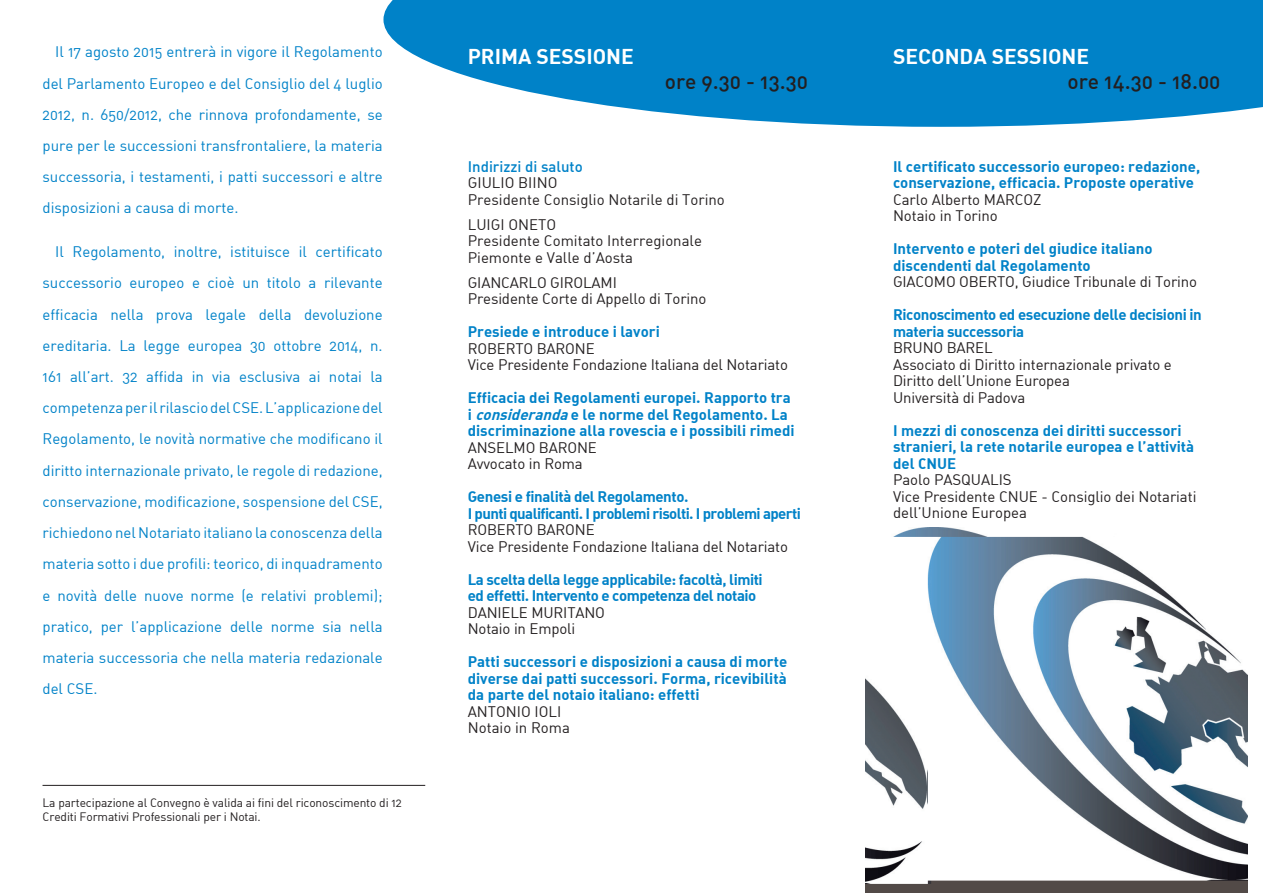
<style>
.page{position:relative;width:1263px;height:893px;background:#fff}
.page>*{position:absolute;margin:0;border:0;box-sizing:border-box;transform-origin:0 0}
.t1{font:21px "DIN Bold";color:#fff}
.t2{font:21px "DIN Medium Alternate";color:#231f20}
.t3{font:15px/31.2px "DIN Regular Alternate";color:#0082c8;text-align:justify}
.t4{font:15px/16.5px "DIN Regular Alternate";letter-spacing:-.01em;color:#231f20}
.t5{font:15px/16.5px "DIN Bold Alternate";color:#0082c8}
.t6{font:15px/16.5px "DIN Bold Alternate";letter-spacing:-.03em;color:#0082c8}
.t7{font:15px/16.5px "DIN Bold Alternate";letter-spacing:-.04em;color:#0082c8}
.t8{font:15px/16.5px "DIN Bold Alternate";letter-spacing:-.025em;color:#0082c8}
.t9{font:15px "DIN Medium Alternate";color:#0082c8}
.t10{font:12px/14.4px "DIN Regular Alternate";letter-spacing:-.01em;color:#231f20}
.s1{font-style:italic}
</style>
<div class="page">
<svg style="left:383px;top:0;width:880px;height:127px;background:#2292cf"></svg>
<hr style="left:43px;top:785px;width:382px;height:1px;background:#231f20">
<img style="left:865px;top:527px;width:383px;height:366px">
<p class="t3" style="left:43px;top:36px;width:342px;text-indent:13px">Il 17 agosto 2015 entrerà in vigore il Regolamento del Parlamento Europeo e del Consiglio del 4 luglio 2012, n. 650/2012, che rinnova profondamente, se pure per le successioni transfrontaliere, la materia successoria, i testamenti, i patti successori e altre disposizioni a causa di morte.</p>
<p class="t3" style="left:43px;top:236px;width:342px;text-indent:13px">Il Regolamento, inoltre, istituisce il certificato successorio europeo e cioè un titolo a rilevante efficacia nella prova legale della devoluzione ereditaria. La legge europea 30 ottobre 2014, n.<br>161 all’art. 32 affida in via esclusiva ai notai la competenza per il rilascio del CSE. L’applicazione del Regolamento, le novità normative che modificano il diritto internazionale privato, le regole di redazione, conservazione, modificazione, sospensione del CSE, richiedono nel Notariato italiano la conoscenza della materia sotto i due profili: teorico, di inquadramento e novità delle nuove norme (e relativi problemi); pratico, per l’applicazione delle norme sia nella materia successoria che nella materia redazionale del CSE.</p>
<p class="t10" style="left:43px;top:795px;width:361px">La partecipazione al Convegno è valida ai fini del riconoscimento di 12<br>Crediti Formativi Professionali per i Notai.</p>
<h1 class="t1" style="left:468px;top:43px;width:82px">PRIMA SESS</h1>
<h1 class="t1" style="left:586px;top:43px;width:46px">IONE</h1>
<h1 class="t2" style="left:665px;top:68px;width:145px">ore 9.30 - 13.30</h1>
<p class="t9" style="left:468px;top:157px;width:117px">Indirizzi di saluto</p>
<p class="t4" style="left:468px;top:174px;width:259px">GIULIO BIINO<br>Presidente Consiglio Notarile di Torino</p>
<p class="t4" style="left:468px;top:216px;width:16px">Luigi</p>
<p class="t4" style="left:468px;top:216px;width:236px;text-indent:41px">ONETO<br>Presidente Comitato Interregionale<br>Piemonte e Valle d’Aosta</p>
<p class="t4" style="left:468px;top:274px;width:240px">GIANCARLO GIROLAMI<br>Presidente Corte di Appello di Torino</p>
<p class="t5" style="left:468px;top:323px;width:193px">Presiede e introduce i lavori</p>
<p class="t4" style="left:468px;top:340px;width:20px">Roberto</p>
<p class="t4" style="left:468px;top:340px;width:322px;text-indent:69px">BARONE<br>Vice Presidente Fondazione Italiana del Notariato</p>
<p class="t5" style="left:468px;top:389px;width:328px">Efficacia dei Regolamenti europei. Rapporto tra i <span class="s1">consideranda</span>e le norme del Regolamento. La discriminazione alla rovescia e i possibili rimedi</p>
<p class="t4" style="left:468px;top:439px;width:20px">Anselmo</p>
<p class="t4" style="left:468px;top:439px;width:131px;text-indent:71px">BARONE<br>Avvocato in Roma</p>
<p class="t7" style="left:468px;top:488px;width:335px">Genesi e finalità del Regolamento.<br>I punti qualificanti. I problemi risolti. I problemi aperti</p>
<p class="t4" style="left:468px;top:521px;width:20px">Roberto</p>
<p class="t4" style="left:468px;top:521px;width:322px;text-indent:69px">BARONE<br>Vice Presidente Fondazione Italiana del Notariato</p>
<p class="t6" style="left:468px;top:570px;width:296px">La scelta della legge applicabile: facoltà, limiti ed effetti. I ntervento e competenza del notaio</p>
<p class="t4" style="left:468px;top:604px;width:20px">Daniele</p>
<p class="t4" style="left:468px;top:604px;width:139px;text-indent:64px">MURITANO<br>Notaio in Empoli</p>
<p class="t5" style="left:468px;top:653px;width:321px;text-align:justify">Patti successori e disposizioni a causa di morte diverse dai patti successori. Forma, ricevibilità da parte del notaio italiano: effetti</p>
<p class="t4" style="left:468px;top:703px;width:19px">Antonio</p>
<p class="t4" style="left:468px;top:703px;width:104px;text-indent:67px">IOLI<br>Notaio in Roma</p>
<h1 class="t1" style="left:893px;top:43px;width:112px">SECON DA SESS</h1>
<h1 class="t1" style="left:1042px;top:43px;width:46px">IONE</h1>
<h1 class="t2" style="left:1067px;top:68px;width:155px">ore 14.30 - 18.00</h1>
<p class="t5" style="left:893px;top:157px;width:309px">I l certificato successorio europeo: redazione, conservazione, efficacia. Proposte operative</p>
<p class="t4" style="left:893px;top:191px;width:150px">Carlo Alberto MARCOZ<br>Notaio in Torino</p>
<p class="t5" style="left:893px;top:240px;width:261px">I ntervento e poteri del giudice italiano discendenti dal Regolamento</p>
<p class="t4" style="left:893px;top:273px;width:19px">Giacomo</p>
<p class="t4" style="left:959px;top:273px;width:239px">OBERTO, Giudice Tribunale di Torino</p>
<p class="t8" style="left:893px;top:306px;width:310px">Riconoscimento ed esecuzione delle decisioni in materia successoria</p>
<p class="t4" style="left:893px;top:339px;width:21px">Bruno</p>
<p class="t4" style="left:893px;top:339px;width:280px;text-indent:54px">BAREL<br>Associato di Diritto internazionale privato e<br>Diritto dell’Unione Europea<br>Università di Padova</p>
<p class="t5" style="left:893px;top:421px;width:303px">I mezzi di conoscenza dei diritti successori stranieri, la rete notarile europea e l’attività del CNUE</p>
<p class="t4" style="left:893px;top:471px;width:305px">Paolo PASQUALIS<br>Vice Presidente CNUE - Consiglio dei Notariati dell’Unione Europea</p>
</div>
